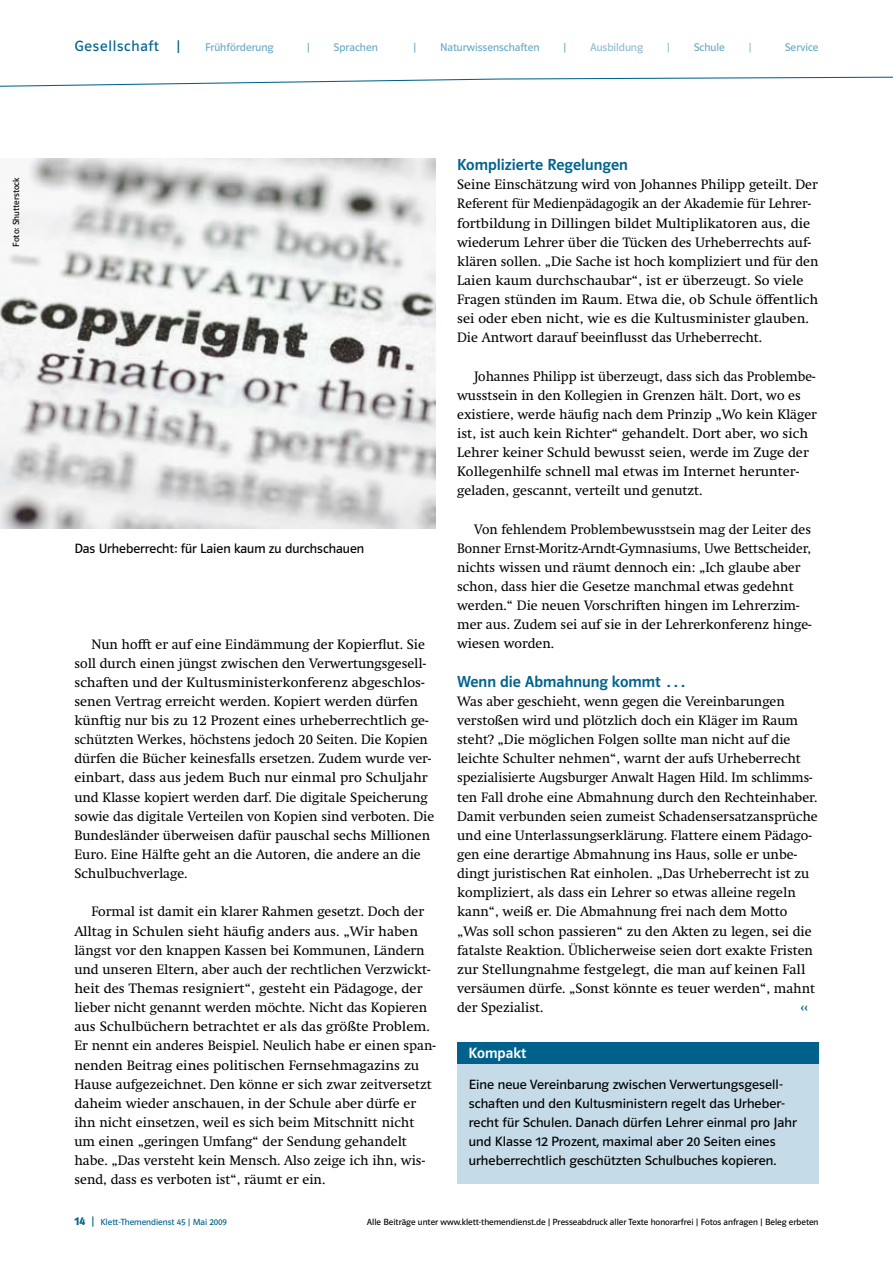
<style>
.page{position:relative;width:893px;height:1263px;background:#fff}
.page>*{position:absolute;margin:0;border:0;box-sizing:border-box;transform-origin:0 0}
.t1{font:16.5px "Polo 22 K Krftg";color:#00628c}
.t2{font:15px "Polo ST11 K Buch";letter-spacing:.05em;color:#00628c}
.t3{font:15px "Polo ST11 K Krftg";color:#fff}
.t4{font:13.5px/19.2px "Klett Swift";color:#000}
.t5{font:13.5px/19.2px "Polo ST11 K Buch";letter-spacing:.005em;color:#000}
.t6{font:13.5px "Polo ST11 K Krftg";color:#00628c}
.t7{font:11.25px "Polo ST11 K Buch";color:#6aaac5}
.t8{font:11.25px "Polo ST11 K Buch";color:#8abbd1}
.t9{font:9px "Polo ST11 K Buch";color:#000}
.t10{font:9px "Polo ST11 K Buch";color:#00628c}
.s1{font-family:"Polo ST11 K Hfett";font-size:12px}
.s2{font-size:12px}
</style>
<div class="page">
<div style="left:457px;top:1060px;width:362px;height:124px;background:#c5dce8"></div>
<div style="left:457px;top:1042px;width:362px;height:22px;background:#00628c"></div>
<svg style="left:0;top:76px;width:893px;height:11px"></svg>
<img style="left:0;top:159px;width:436px;height:370px">
<p class="t9" style="left:11px;top:247px;width:71px;rotate:-90deg">Foto: Shutterstock</p>
<p class="t2" style="left:74px;top:37px;width:108px">Gesellschaft |</p>
<p class="t7" style="left:205px;top:41px;width:70px">Frühförderung</p>
<p class="t7" style="left:307px;top:41px;width:5px">|</p>
<p class="t7" style="left:334px;top:41px;width:46px">Sprachen</p>
<p class="t7" style="left:413px;top:41px;width:5px">|</p>
<p class="t7" style="left:440px;top:41px;width:101px">Naturwissenschaften</p>
<p class="t7" style="left:563px;top:41px;width:5px">|</p>
<p class="t8" style="left:590px;top:41px;width:55px">Ausbildung</p>
<p class="t8" style="left:667px;top:41px;width:5px">|</p>
<p class="t7" style="left:694px;top:41px;width:33px">Schule</p>
<p class="t8" style="left:748px;top:41px;width:5px">|</p>
<p class="t7" style="left:785px;top:41px;width:35px">Service</p>
<p class="t5" style="left:74px;top:539px;width:291px">Das Urheberrecht: für Laien kaum zu durchschauen</p>
<p class="t4" style="left:74px;top:634px;width:361px;text-indent:17px">Nun hofft er auf eine Eindämmung der Kopierflut. Sie soll durch einen jüngst zwischen den Verwertungsgesell&shy;schaften und der Kultusministerkonferenz abgeschlos&shy;senen Vertrag erreicht werden. Kopiert werden dürfen künftig nur bis zu 12 Prozent eines urheberrechtlich ge&shy;schützten Werkes, höchstens jedoch 20 Seiten. Die Kopien dürfen die Bücher keinesfalls ersetzen. Zudem wurde ver&shy;einbart, dass aus jedem Buch nur einmal pro Schuljahr und Klasse kopiert werden darf. Die digitale Speicherung sowie das digitale Verteilen von Kopien sind verboten. Die Bundesländer überweisen dafür pauschal sechs Millionen Euro. Eine Hälfte geht an die Autoren, die andere an die Schulbuchverlage.</p>
<p class="t4" style="left:74px;top:902px;width:363px;text-indent:17px">Formal ist damit ein klarer Rahmen gesetzt. Doch der Alltag in Schulen sieht häufig anders aus. „Wir haben längst vor den knappen Kassen bei Kommunen, Ländern und unseren Eltern, aber auch der rechtlichen Verzwickt&shy;heit des Themas resigniert“, gesteht ein Pädagoge, der lieber nicht genannt werden möchte. Nicht das Kopieren aus Schulbüchern betrachtet er als das größte Problem.<br>Er nennt ein anderes Beispiel. Neulich habe er einen span&shy;nenden Beitrag eines politischen Fernsehmagazins zu Hause aufgezeichnet. Den könne er sich zwar zeitversetzt daheim wieder anschauen, in der Schule aber dürfe er ihn nicht einsetzen, weil es sich beim Mitschnitt nicht um einen „geringen Umfang“ der Sendung gehandelt habe. „Das versteht kein Mensch. Also zeige ich ihn, wis&shy;send, dass es verboten ist“, räumt er ein.</p>
<p class="t1" style="left:457px;top:156px;width:172px">Komplizierte Regelungen</p>
<p class="t4" style="left:457px;top:175px;width:363px">Seine Einschätzung wird von Johannes Philipp geteilt. Der Referent für Medienpädagogik an der Akademie für Lehrer&shy;fortbildung in Dillingen bildet Multiplikatoren aus, die wiederum Lehrer über die Tücken des Urheberrechts auf&shy;klären sollen. „Die Sache ist hoch kompliziert und für den Laien kaum durchschaubar“, ist er überzeugt. So viele Fragen stünden im Raum. Etwa die, ob Schule öffentlich sei oder eben nicht, wie es die Kultusminister glauben.<br>Die Antwort darauf beeinflusst das Urheberrecht.</p>
<p class="t4" style="left:457px;top:366px;width:361px;text-indent:17px">Johannes Philipp ist überzeugt, dass sich das Problembe&shy;wusstsein in den Kollegien in Grenzen hält. Dort, wo es existiere, werde häufig nach dem Prinzip „Wo kein Kläger ist, ist auch kein Richter“ gehandelt. Dort aber, wo sich Lehrer keiner Schuld bewusst seien, werde im Zuge der Kollegenhilfe schnell mal etwas im Internet herunter&shy;geladen, gescannt, verteilt und genutzt.</p>
<p class="t4" style="left:457px;top:520px;width:356px;text-indent:17px">Von fehlendem Problembewusstsein mag der Leiter des Bonner Ernst-Moritz-Arndt-Gymnasiums, Uwe Bettscheider, nichts wissen und räumt dennoch ein: „Ich glaube aber schon, dass hier die Gesetze manchmal etwas gedehnt werden.“ Die neuen Vorschriften hingen im Lehrerzim&shy;mer aus. Zudem sei auf sie in der Lehrerkonferenz hinge&shy;wiesen worden.</p>
<p class="t1" style="left:457px;top:673px;width:231px">Wenn die Abmahnung kommt …</p>
<p class="t4" style="left:457px;top:692px;width:362px">Was aber geschieht, wenn gegen die Vereinbarungen verstoßen wird und plötzlich doch ein Kläger im Raum steht? „Die möglichen Folgen sollte man nicht auf die leichte Schulter nehmen“, warnt der aufs Urheberrecht spezialisierte Augsburger Anwalt Hagen Hild. Im schlimms&shy;ten Fall drohe eine Abmahnung durch den Rechteinhaber.<br>Damit verbunden seien zumeist Schadensersatzansprüche und eine Unterlassungserklärung. Flattere einem Pädago&shy;gen eine derartige Abmahnung ins Haus, solle er unbe&shy;dingt juristischen Rat einholen. „Das Urheberrecht ist zu kompliziert, als dass ein Lehrer so etwas alleine regeln kann“, weiß er. Die Abmahnung frei nach dem Motto „Was soll schon passieren“ zu den Akten zu legen, sei die fatalste Reaktion. Üblicherweise seien dort exakte Fristen zur Stellungnahme festgelegt, die man auf keinen Fall versäumen dürfe. „Sonst könnte es teuer werden“, mahnt der Spezialist.</p>
<p class="t6" style="left:800px;top:1000px;width:9px">‹‹</p>
<p class="t3" style="left:469px;top:1045px;width:59px">Kompakt</p>
<p class="t5" style="left:469px;top:1075px;width:330px">Eine neue Vereinbarung zwischen Verwertungsgesell&shy;schaften und den Kultusministern regelt das Urheber&shy;recht für Schulen. Danach dürfen Lehrer einmal pro Jahr und Klasse 12 Prozent, maximal aber 20 Seiten eines urheberrechtlich geschützten Schulbuches kopieren.</p>
<p class="t10" style="left:74px;top:1217px;width:154px"><span class="s1">14</span> <span class="s2">|</span> Klett-Themendienst 45 | Mai 2009</p>
<p class="t9" style="left:367px;top:1217px;width:453px">Alle Beiträge unter www.klett-themendienst.de | Presseabdruck aller Texte honorarfrei | Fotos anfragen | Beleg erbeten</p>
</div>
